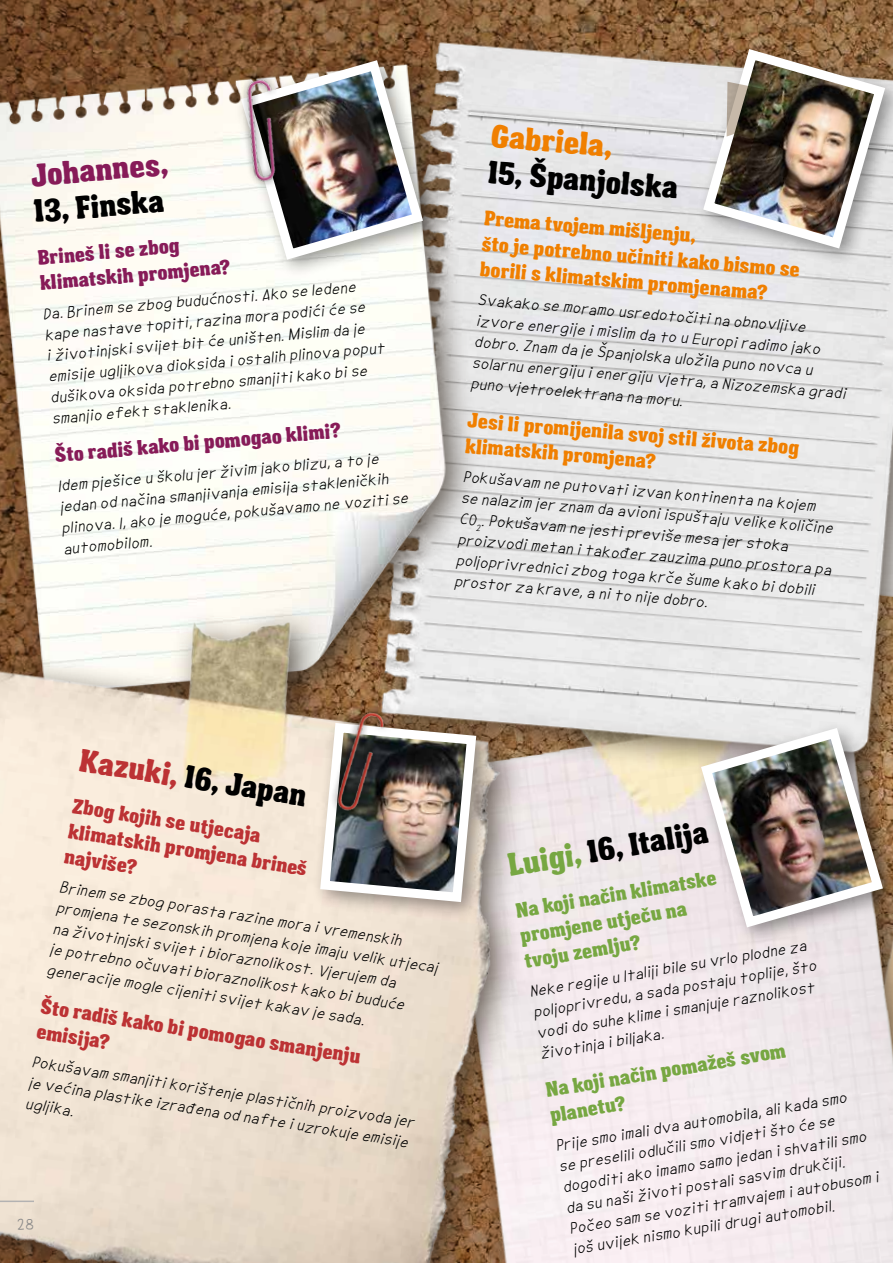
<style>
.page{position:relative;width:893px;height:1263px;background:#fff}
.page>*{position:absolute;margin:0;border:0;box-sizing:border-box;transform-origin:0 0}
.t1{font:30px "FTY Garishing Worse Normal";color:#000}
.t2{font:30px "FTY Garishing Worse Normal";color:#871b58}
.t3{font:30px "FTY Garishing Worse Normal";color:#f07f00}
.t4{font:19.5px/25.5px "FTY Garishing Worse Normal";color:#f07f00}
.t5{font:19.5px/25.5px "FTY Garishing Worse Normal";color:#bc3234}
.t6{font:19.5px/25.7px "FTY Garishing Worse Normal";color:#77a742}
.t7{font:19.5px/25.5px "FTY Garishing Worse Normal";color:#871b58}
.t8{font:italic 18px/21px "Nip Cen's Print Unicode";color:#000}
.t9{font:18px "Nip Cen's Print Unicode";color:#878787}
.s1{color:#bc3234}
.s2{color:#77a742}
</style>
<div class="page">
<svg style="left:0;top:0;width:893px;height:29px;background:#7f5834"></svg>
<img style="left:570px;top:787px;width:323px;height:476px">
<img style="left:570px;top:30px;width:323px;height:734px">
<img style="left:0;top:29px;width:570px;height:541px">
<img style="left:0;top:570px;width:570px;height:693px">
<div style="left:233px;top:52px;width:209px;height:227px;background:#000;opacity:.4"></div>
<img style="left:235px;top:55px;width:194px;height:210px">
<img style="left:231px;top:74px;width:71px;height:115px">
<hr style="left:0;top:1200px;width:34px;height:2px;background:#b3b2b2">
<div style="left:312px;top:714px;width:184px;height:208px;background:#000;opacity:.4"></div>
<img style="left:315px;top:718px;width:166px;height:189px">
<div style="left:693px;top:720px;width:200px;height:227px;background:#000;opacity:.4"></div>
<img style="left:695px;top:722px;width:193px;height:211px">
<div style="left:695px;top:41px;width:198px;height:227px;background:#000;opacity:.4"></div>
<img style="left:698px;top:43px;width:193px;height:211px">
<div style="left:331px;top:704px;width:61px;height:113px;background:#000;opacity:.62"></div>
<img style="left:332px;top:707px;width:63px;height:114px">
<h1 class="t2" style="left:29px;top:151px;width:139px;rotate:-5deg">Johannes,</h1>
<h1 class="t1" style="left:32px;top:187px;width:132px;rotate:-5deg">13, Finska</h1>
<p class="t7" style="left:37px;top:243px;width:193px;rotate:-5deg">Brineš li se zbog klimatskih promjena?</p>
<p class="t8" style="left:42px;top:304px;width:339px;rotate:-5deg">Da. Brinem se zbog budućnosti. Ako se ledene kape nastave topiti, razina mora podići će se<br>i životinjski svijet bit će uništen. Mislim da je emisije ugljikova dioksida i ostalih plinova poput dušikova oksida potrebno smanjiti kako bi se smanjio efekt staklenika.</p>
<p class="t7" style="left:54px;top:441px;width:288px;rotate:-5deg">Što radiš kako bi pomogao klimi?</p>
<p class="t8" style="left:57px;top:476px;width:350px;rotate:-5deg">Idem pješice u školu jer živim jako blizu, a to je jedan od načina smanjivanja emisija stakleničkih plinova. I, ako je moguće, pokušavamo ne voziti se automobilom.</p>
<h1 class="t3" style="left:493px;top:111px;width:123px;rotate:5deg">Gabriela,</h1>
<h1 class="t1" style="left:490px;top:147px;width:192px;rotate:5deg">15, Španjolska</h1>
<p class="t4" style="left:486px;top:203px;width:320px;rotate:5deg">Prema tvojem mišljenju,<br>što je potrebno učiniti kako bismo se borili s klimatskim promjenama?</p>
<p class="t8" style="left:479px;top:289px;width:377px;rotate:5deg">Svakako se moramo usredotočiti na obnovljive izvore energije i mislim da to u Europi radimo jako dobro. Znam da je Španjolska uložila puno novca u solarnu energiju i energiju vjetra, a Nizozemska gradi puno vjetroelektrana na moru.</p>
<p class="t4" style="left:469px;top:405px;width:334px;rotate:5deg">Jesi li promijenila svoj stil života zbog klimatskih promjena?</p>
<p class="t8" style="left:464px;top:465px;width:377px;rotate:5deg">Pokušavam ne putovati izvan kontinenta na kojem<br>se nalazim jer znam da avioni ispuštaju velike količine CO<sub>2</sub>. Pokušavam ne jesti previše mesa jer stoka proizvodi metan i također zauzima puno prostora pa poljoprivrednici zbog toga krče šume kako bi dobili prostor za krave, a ni to nije dobro.</p>
<h1 class="t1" style="left:84px;top:736px;width:231px;rotate:9deg"><span class="s1">Kazuki,</span> 16, Japan</h1>
<p class="t5" style="left:75px;top:791px;width:243px;rotate:9deg">Zbog kojih se utjecaja klimatskih promjena brineš najviše?</p>
<p class="t8" style="left:61px;top:876px;width:388px;rotate:9deg">Brinem se zbog porasta razine mora i vremenskih promjena te sezonskih promjena koje imaju velik utjecaj na životinjski svijet i bioraznolikost. Vjerujem da<br>je potrebno očuvati bioraznolikost kako bi buduće generacije mogle cijeniti svijet kakav je sada.</p>
<p class="t5" style="left:43px;top:991px;width:325px;rotate:9deg">Što radiš kako bi pomogao smanjenju emisija?</p>
<p class="t8" style="left:34px;top:1051px;width:389px;rotate:9deg">Pokušavam smanjiti korištenje plastičnih proizvoda jer je većina plastike izrađena od nafte i uzrokuje emisije ugljika.</p>
<p class="t9" style="left:17px;top:1213px;width:19px">28</p>
<h1 class="t1" style="left:504px;top:842px;width:204px;rotate:-10deg"><span class="s2">Luigi,</span> 16, Italija</h1>
<p class="t6" style="left:514px;top:896px;width:204px;rotate:-9deg">Na koji način klimatske promjene utječu na tvoju zemlju?</p>
<p class="t8" style="left:527px;top:983px;width:289px;rotate:-10deg">Neke regije u Italiji bile su vrlo plodne za poljoprivredu, a sada postaju toplije, što vodi do suhe klime i smanjuje raznolikost životinja i biljaka.</p>
<p class="t6" style="left:544px;top:1075px;width:244px;line-height:26.1px;rotate:-9deg">Na koji način pomažeš svom planetu?</p>
<p class="t8" style="left:553px;top:1137px;width:315px;rotate:-10deg">Prije smo imali dva automobila, ali kada smo se preselili odlučili smo vidjeti što će se dogoditi ako imamo samo jedan i shvatili smo da su naši životi postali sasvim drukčiji.<br>Počeo sam se voziti tramvajem i autobusom i još uvijek nismo kupili drugi automobil.</p>
</div>
